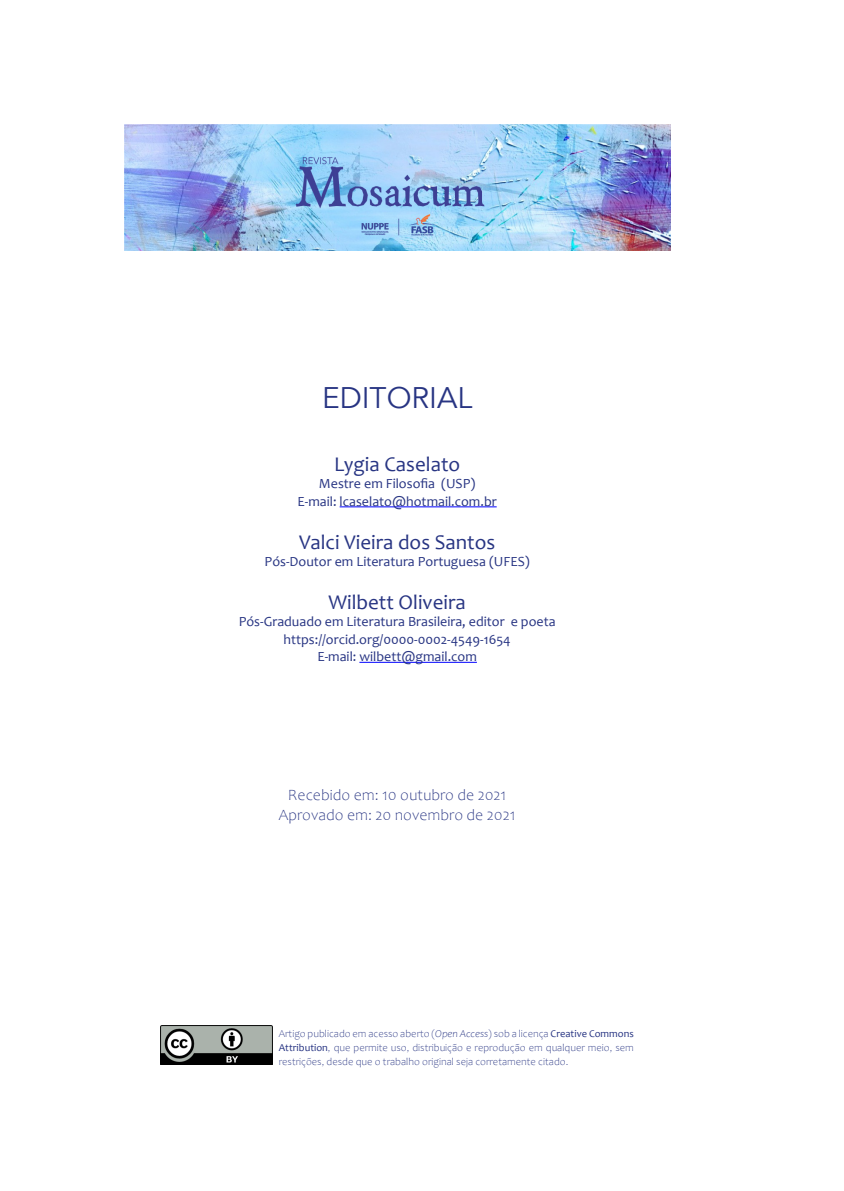
<style>
.page{position:relative;width:844px;height:1191px;background:#fff}
.page>*{position:absolute;margin:0;border:0;box-sizing:border-box;transform-origin:0 0}
.TÍTULO{font:29.75px "Avenir LT";color:#283583}
.t1{font:21px "Candara";color:#283583}
.t2{font:300 15.75px "Candara";color:#283583}
.t3{font:14px "Candara";color:#283583}
.t4{font:300 10.5px/14px "Candara";color:#283583;text-align:justify}
.s1{font-style:italic}
.s2{font-weight:400}
</style>
<div class="page">
<img style="left:160px;top:1025px;width:112px;height:39px">
<hr style="left:339px;top:506px;width:157px;height:1px;background:#00f">
<hr style="left:359px;top:662px;width:118px;height:1px;background:#00f">
<img style="left:124px;top:124px;width:546px;height:127px">
<p class="TÍTULO" style="left:322px;top:380px;width:152px">EDITORIAL</p>
<p class="t1" style="left:334px;top:451px;width:128px">Lygia Caselato</p>
<p class="t3" style="left:319px;top:475px;width:158px">Mestre em Filosofia (USP)</p>
<p class="t3" style="left:297px;top:492px;width:200px">E-mail: lcaselato@hotmail.com.br</p>
<p class="t1" style="left:299px;top:528px;width:198px">Valci Vieira dos Santos</p>
<p class="t3" style="left:264px;top:553px;width:266px">Pós-Doutor em Literatura Portuguesa (UFES)</p>
<p class="t1" style="left:328px;top:589px;width:139px">Wilbett Oliveira</p>
<p class="t3" style="left:239px;top:613px;width:318px">Pós-Graduado em Literatura Brasileira, editor e poeta</p>
<p class="t3" style="left:283px;top:630px;width:229px">https://orcid.org/0000-0002-4549-1654</p>
<p class="t3" style="left:317px;top:648px;width:161px">E-mail: wilbett@gmail.com</p>
<p class="t2" style="left:288px;top:786px;width:220px">Recebido em: 10 outubro de 2021</p>
<p class="t2" style="left:279px;top:806px;width:238px">Aprovado em: 20 novembro de 2021</p>
<p class="t4" style="left:279px;top:1026px;width:356px">Artigo publicado em acesso aberto (<span class="s1">Open Access</span>) sob a licença <span class="s2">Creative Commons Attribution</span>, que permite uso, distribuição e reprodução em qualquer meio, sem restrições, desde que o trabalho original seja corretamente citado.</p>
</div>
